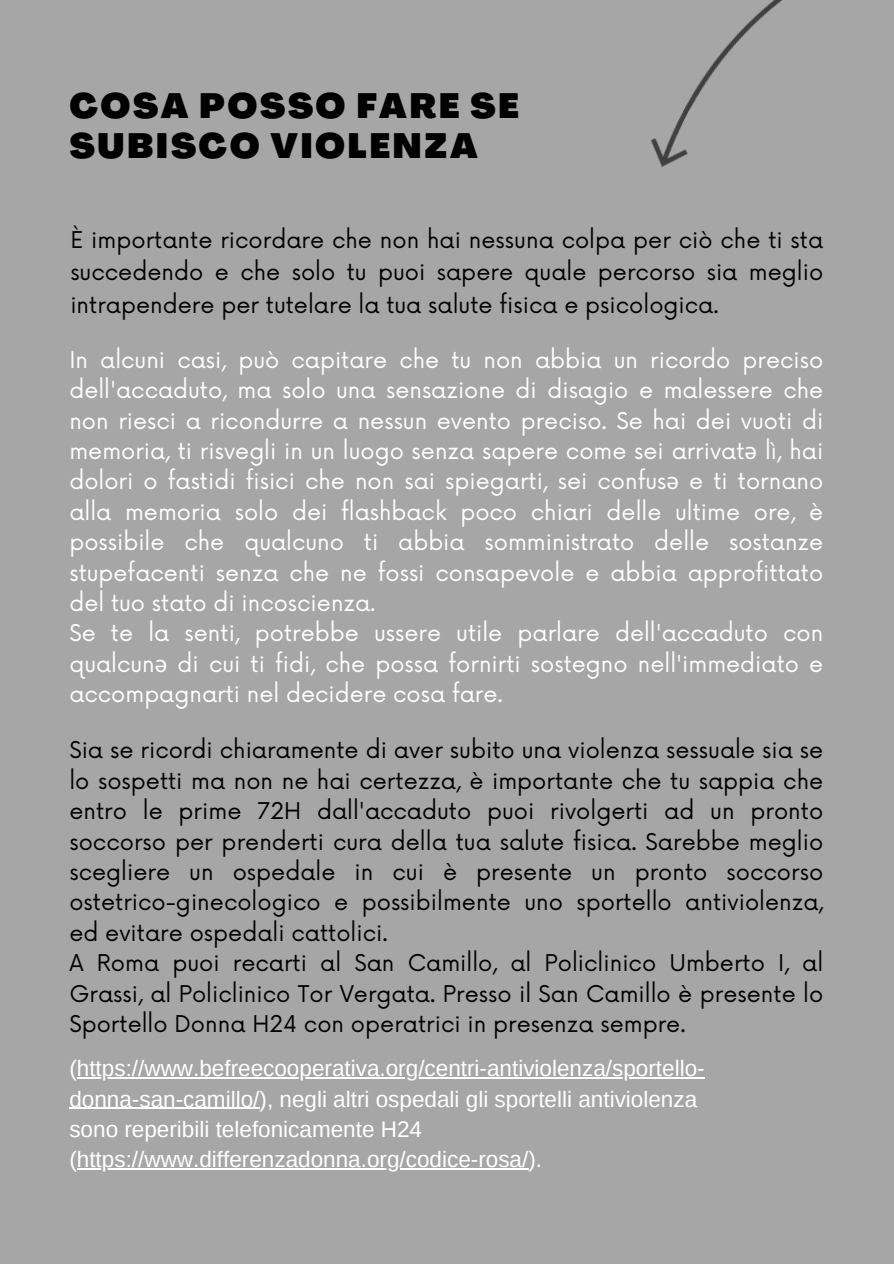
<style>
.page{position:relative;width:894px;height:1264px;background:#fff}
.page>*{position:absolute;margin:0;border:0;box-sizing:border-box;transform-origin:0 0}
.t1{font:900 34.5px/40.5px "Agrandir";letter-spacing:.07em;color:#000001}
.t2{font:22.5px/30.5px "Now";color:#000001;text-align:justify}
.t3{font:22.5px/30.3px "Now";color:#fff;text-align:justify}
.t4{font:22.5px/30.5px "Arimo";color:#fff}
.s1{font-family:"Noto Sans"}
</style>
<div class="page">
<div style="left:0;top:0;width:893px;height:1263px;background:#a6a6a6"></div>
<img style="left:651px;top:0;width:132px;height:167px">
<hr style="left:77px;top:1077px;width:627px;height:1px;background:#fff">
<hr style="left:69px;top:1107px;width:190px;height:1px;background:#fff">
<hr style="left:77px;top:1168px;width:451px;height:1px;background:#fff">
<h1 class="t1" style="left:69px;top:89px;width:451px">COSA POSSO FARE SE<br>SUBISCO VIOLENZA</h1>
<p class="t2" style="left:70px;top:224px;width:754px;line-height:32.7px">È importante ricordare che non hai nessuna colpa per ciò che ti sta succedendo e che solo tu puoi sapere quale percorso sia meglio intrapendere per tutelare la tua salute fisica e psicologica.</p>
<p class="t3" style="left:69px;top:346px;width:755px">In alcuni casi, può capitare che tu non abbia un ricordo preciso dell'accaduto, ma solo una sensazione di disagio e malessere che non riesci a ricondurre a nessun evento preciso. Se hai dei vuoti di memoria, ti risvegli in un luogo senza sapere come sei arrivat<span class="s1">ə</span> lì, hai dolori o fastidi fisici che non sai spiegarti, sei confus<span class="s1">ə</span> e ti tornano alla memoria solo dei flashback poco chiari delle ultime ore, è possibile che qualcuno ti abbia somministrato delle sostanze stupefacenti senza che ne fossi consapevole e abbia approfittato del tuo stato di incoscienza.</p>
<p class="t3" style="left:69px;top:619px;width:755px">Se te la senti, potrebbe ussere utile parlare dell'accaduto con qualcun<span class="s1">ə</span> di cui ti fidi, che possa fornirti sostegno nell'immediato e accompagnarti nel decidere cosa fare.</p>
<p class="t2" style="left:69px;top:736px;width:755px">Sia se ricordi chiaramente di aver subito una violenza sessuale sia se lo sospetti ma non ne hai certezza, è importante che tu sappia che entro le prime 72H dall'accaduto puoi rivolgerti ad un pronto soccorso per prenderti cura della tua salute fisica. Sarebbe meglio scegliere un ospedale in cui è presente un pronto soccorso ostetrico-ginecologico e possibilmente uno sportello antiviolenza, ed evitare ospedali cattolici.</p>
<p class="t2" style="left:69px;top:949px;width:755px">A Roma puoi recarti al San Camillo, al Policlinico Umberto I, al Grassi, al Policlinico Tor Vergata. Presso il San Camillo è presente lo Sportello Donna H24 con operatrici in presenza sempre.</p>
<p class="t4" style="left:69px;top:1053px;width:636px">(https://www.befreecooperativa.org/centri-antiviolenza/sportello&shy;donna-san-camillo/), negli altri ospedali gli sportelli antiviolenza sono reperibili telefonicamente H24 (https://www.differenzadonna.org/codice-rosa/).</p>
</div>
